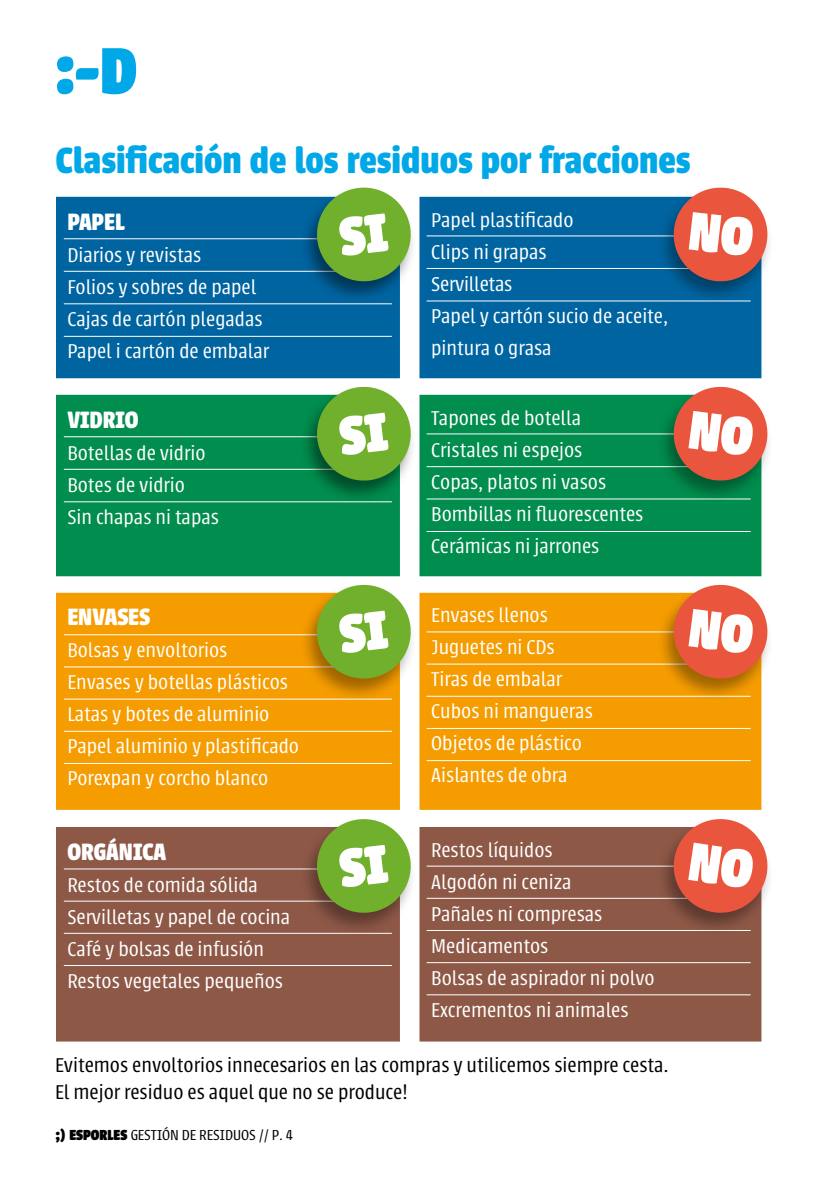
<style>
.page{position:relative;width:840px;height:1191px;background:#fff}
.page>*{position:absolute;margin:0;border:0;box-sizing:border-box;transform-origin:0 0}
.t1{font:900 72px "Urbana";color:#00a8e7}
.t2{font:700 40px "Urbana";color:#00a8e7}
.t3{font:700 26px "Urbana";color:#fff}
.t4{font:300 22px/32px "Urbana";color:#fff}
.t5{font:300 22px/26.4px "Urbana";color:#000}
.t6{font:300 16px "Urbana";color:#000}
.s1{font-weight:900}
</style>
<div class="page">
<div style="left:56px;top:827px;width:343px;height:214px;background:#8e5847"></div>
<div style="left:419px;top:827px;width:342px;height:214px;background:#8e5847"></div>
<hr style="left:64px;top:868px;width:327px;height:1px;background:#fff">
<hr style="left:426px;top:865px;width:324px;height:1px;background:#fff">
<hr style="left:64px;top:900px;width:327px;height:1px;background:#fff">
<hr style="left:426px;top:898px;width:324px;height:1px;background:#fff">
<hr style="left:64px;top:933px;width:327px;height:1px;background:#fff">
<hr style="left:426px;top:930px;width:324px;height:1px;background:#fff">
<hr style="left:426px;top:962px;width:324px;height:1px;background:#fff">
<hr style="left:426px;top:994px;width:324px;height:1px;background:#fff">
<hr style="left:64px;top:965px;width:327px;height:1px;background:#fff">
<div style="left:56px;top:197px;width:343px;height:181px;background:#0064a0"></div>
<div style="left:419px;top:197px;width:342px;height:181px;background:#0064a0"></div>
<div style="left:56px;top:593px;width:343px;height:217px;background:#f59c00"></div>
<div style="left:419px;top:593px;width:342px;height:217px;background:#f59c00"></div>
<div style="left:56px;top:395px;width:343px;height:181px;background:#008d4d"></div>
<div style="left:419px;top:395px;width:342px;height:181px;background:#008d4d"></div>
<hr style="left:64px;top:436px;width:327px;height:1px;background:#fff">
<hr style="left:426px;top:433px;width:324px;height:1px;background:#fff">
<hr style="left:64px;top:469px;width:327px;height:1px;background:#fff">
<hr style="left:426px;top:466px;width:317px;height:1px;background:#fff">
<hr style="left:64px;top:501px;width:327px;height:1px;background:#fff">
<hr style="left:426px;top:498px;width:324px;height:1px;background:#fff">
<hr style="left:426px;top:531px;width:324px;height:1px;background:#fff">
<hr style="left:64px;top:238px;width:327px;height:1px;background:#fff">
<hr style="left:64px;top:634px;width:327px;height:1px;background:#fff">
<hr style="left:426px;top:236px;width:324px;height:1px;background:#fff">
<hr style="left:426px;top:631px;width:324px;height:1px;background:#fff">
<hr style="left:64px;top:271px;width:327px;height:1px;background:#fff">
<hr style="left:64px;top:666px;width:327px;height:1px;background:#fff">
<hr style="left:426px;top:268px;width:324px;height:1px;background:#fff">
<hr style="left:426px;top:664px;width:324px;height:1px;background:#fff">
<hr style="left:64px;top:303px;width:327px;height:1px;background:#fff">
<hr style="left:64px;top:699px;width:327px;height:1px;background:#fff">
<hr style="left:426px;top:301px;width:324px;height:1px;background:#fff">
<hr style="left:426px;top:696px;width:324px;height:1px;background:#fff">
<hr style="left:426px;top:728px;width:324px;height:1px;background:#fff">
<hr style="left:426px;top:760px;width:324px;height:1px;background:#fff">
<hr style="left:64px;top:336px;width:327px;height:1px;background:#fff">
<hr style="left:64px;top:731px;width:327px;height:1px;background:#fff">
<hr style="left:64px;top:763px;width:327px;height:1px;background:#fff">
<div style="left:656px;top:186px;width:117px;height:117px;background:#000;opacity:.35"></div>
<svg style="left:670px;top:186px;width:99px;height:98px"></svg>
<div style="left:656px;top:385px;width:117px;height:117px;background:#000;opacity:.35"></div>
<svg style="left:670px;top:385px;width:100px;height:98px"></svg>
<div style="left:656px;top:583px;width:117px;height:117px;background:#000;opacity:.35"></div>
<svg style="left:670px;top:583px;width:100px;height:98px"></svg>
<div style="left:656px;top:817px;width:117px;height:117px;background:#000;opacity:.35"></div>
<svg style="left:670px;top:817px;width:100px;height:99px"></svg>
<div style="left:300px;top:186px;width:117px;height:117px;background:#000;opacity:.45"></div>
<svg style="left:314px;top:186px;width:99px;height:98px"></svg>
<div style="left:300px;top:385px;width:117px;height:117px;background:#000;opacity:.45"></div>
<svg style="left:314px;top:385px;width:99px;height:98px"></svg>
<div style="left:300px;top:583px;width:117px;height:117px;background:#000;opacity:.35"></div>
<svg style="left:314px;top:583px;width:99px;height:98px"></svg>
<div style="left:300px;top:817px;width:117px;height:117px;background:#000;opacity:.35"></div>
<svg style="left:314px;top:817px;width:99px;height:98px"></svg>
<h1 class="t1" style="left:56px;top:29px;width:82px">:-D</h1>
<h2 class="t2" style="left:56px;top:138px;width:635px">Clasificación de los residuos por fracciones</h2>
<p class="t3" style="left:67px;top:206px;width:59px">PAPEL</p>
<p class="t4" style="left:67px;top:239px;width:203px">Diarios y revistas<br>Folios y sobres de papel<br>Cajas de cartón plegadas<br>Papel i cartón de embalar</p>
<p class="t4" style="left:431px;top:204px;width:238px">Papel plastificado<br>Clips ni grapas<br>Servilletas<br>Papel y cartón sucio de aceite, pintura o grasa</p>
<p class="t3" style="left:67px;top:405px;width:73px">VIDRIO</p>
<p class="t4" style="left:67px;top:437px;width:153px">Botellas de vidrio<br>Botes de vidrio<br>Sin chapas ni tapas</p>
<p class="t3" style="left:67px;top:602px;width:84px">ENVASES</p>
<p class="t4" style="left:67px;top:634px;width:233px">Bolsas y envoltorios<br>Envases y botellas plásticos<br>Latas y botes de aluminio<br>Papel aluminio y plastificado<br>Porexpan y corcho blanco</p>
<p class="t3" style="left:67px;top:837px;width:100px">ORGÁNICA</p>
<p class="t4" style="left:67px;top:869px;width:224px">Restos de comida sólida<br>Servilletas y papel de cocina<br>Café y bolsas de infusión<br>Restos vegetales pequeños</p>
<p class="t4" style="left:431px;top:402px;width:213px">Tapones de botella<br>Cristales ni espejos<br>Copas, platos ni vasos<br>Bombillas ni fluorescentes<br>Cerámicas ni jarrones</p>
<p class="t4" style="left:431px;top:599px;width:163px">Envases llenos<br>Juguetes ni CDs<br>Tiras de embalar<br>Cubos ni mangueras<br>Objetos de plástico<br>Aislantes de obra</p>
<p class="t4" style="left:431px;top:834px;width:225px">Restos líquidos<br>Algodón ni ceniza<br>Pañales ni compresas<br>Medicamentos<br>Bolsas de aspirador ni polvo<br>Excrementos ni animales</p>
<p class="t5" style="left:55px;top:1052px;width:614px">Evitemos envoltorios innecesarios en las compras y utilicemos siempre cesta.<br>El mejor residuo es aquel que no se produce!</p>
<p class="t6" style="left:56px;top:1127px;width:238px"><span class="s1">;) ESPORLES</span> GESTIÓN DE RESIDUOS // P. 4</p>
</div>
